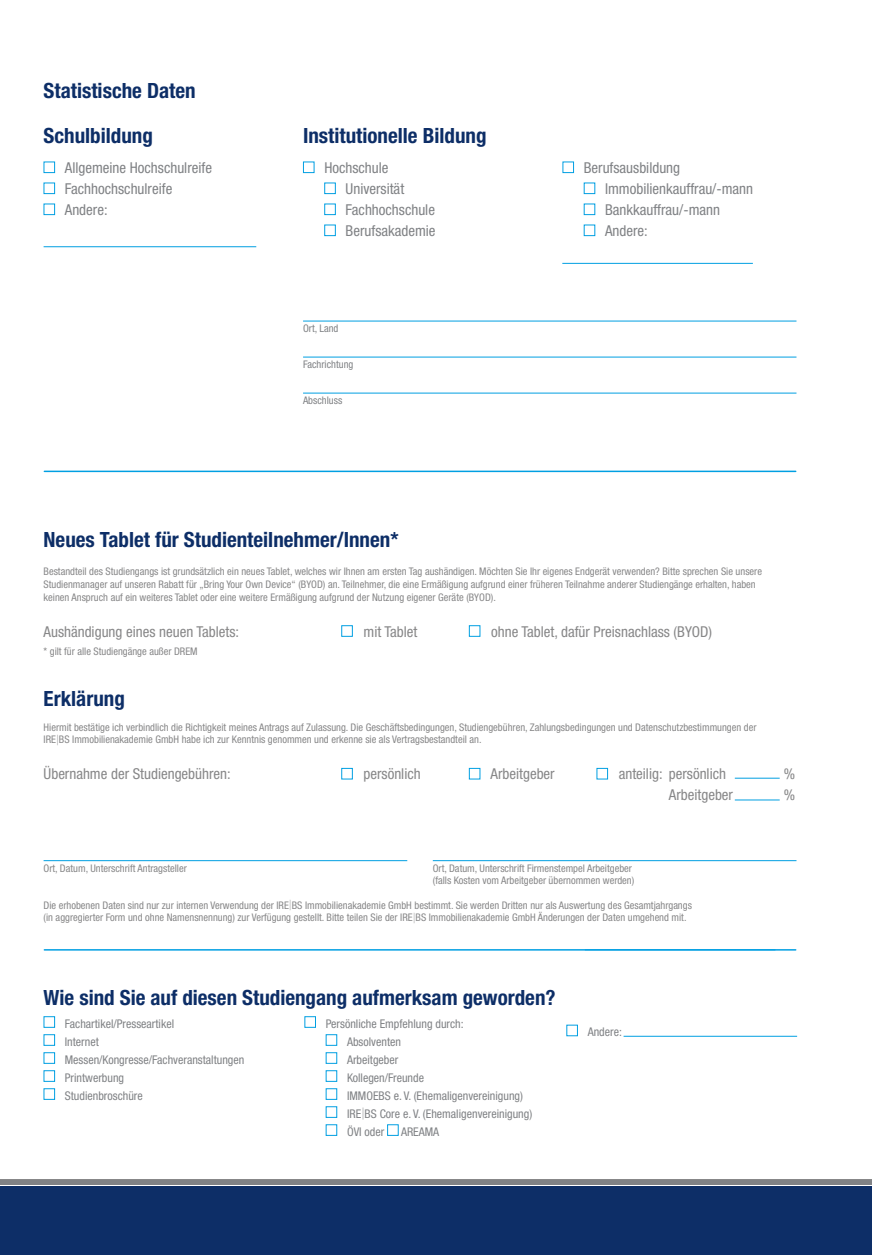
<style>
.page{position:relative;width:872px;height:1255px;background:#fff}
.page>*{position:absolute;margin:0;border:0;box-sizing:border-box;transform-origin:0 0}
.t1{font:700 condensed 21px "Helvetica Neue LT Pro";color:#0d2e67}
.t2{font:condensed 15px/21px "Helvetica Neue LT Std";color:#808285}
.t3{font:condensed 15px "Helvetica Neue LT Std";color:#878788}
.t4{font:condensed 12px/18px "Helvetica Neue LT Std";color:#808285}
.t5{font:condensed 10.5px/12.6px "Helvetica Neue LT Std";color:#878788}
.t6{font:condensed 10.5px "Helvetica Neue LT Std";color:#808285}
.s1{font-weight:100;font-stretch:normal}
</style>
<div class="page">
<hr style="left:0;top:1179px;width:872px;height:4px;background:#878788">
<div style="left:341px;top:625px;width:12px;height:11px;border:1px solid #009fe2"></div>
<div style="left:469px;top:625px;width:11px;height:11px;border:1px solid #009fe2"></div>
<hr style="left:44px;top:860px;width:363px;height:1px;background:#009fe2">
<hr style="left:433px;top:860px;width:363px;height:1px;background:#009fe2">
<hr style="left:735px;top:777px;width:44px;height:1px;background:#009fe2">
<hr style="left:735px;top:799px;width:44px;height:1px;background:#009fe2">
<div style="left:341px;top:768px;width:12px;height:11px;border:1px solid #009fe2"></div>
<div style="left:469px;top:768px;width:11px;height:11px;border:1px solid #009fe2"></div>
<div style="left:596px;top:768px;width:12px;height:11px;border:1px solid #009fe2"></div>
<div style="left:303px;top:162px;width:11px;height:11px;border:1px solid #009fe2"></div>
<div style="left:324px;top:183px;width:12px;height:11px;border:1px solid #009fe2"></div>
<div style="left:324px;top:204px;width:12px;height:11px;border:1px solid #009fe2"></div>
<div style="left:324px;top:225px;width:12px;height:11px;border:1px solid #009fe2"></div>
<div style="left:562px;top:162px;width:12px;height:11px;border:1px solid #009fe2"></div>
<div style="left:584px;top:183px;width:11px;height:11px;border:1px solid #009fe2"></div>
<div style="left:584px;top:204px;width:11px;height:11px;border:1px solid #009fe2"></div>
<div style="left:584px;top:225px;width:11px;height:11px;border:1px solid #009fe2"></div>
<div style="left:44px;top:162px;width:11px;height:11px;border:1px solid #009fe2"></div>
<div style="left:44px;top:183px;width:11px;height:11px;border:1px solid #009fe2"></div>
<div style="left:44px;top:204px;width:11px;height:11px;border:1px solid #009fe2"></div>
<hr style="left:44px;top:246px;width:212px;height:1px;background:#009fe2">
<hr style="left:562px;top:263px;width:191px;height:1px;background:#009fe2">
<hr style="left:303px;top:321px;width:493px;height:1px;background:#009fe2">
<hr style="left:303px;top:357px;width:493px;height:1px;background:#009fe2">
<hr style="left:303px;top:393px;width:493px;height:1px;background:#009fe2">
<div style="left:44px;top:1016px;width:11px;height:11px;border:1px solid #009fe2"></div>
<div style="left:44px;top:1034px;width:11px;height:11px;border:1px solid #009fe2"></div>
<div style="left:44px;top:1052px;width:11px;height:11px;border:1px solid #009fe2"></div>
<div style="left:44px;top:1070px;width:11px;height:11px;border:1px solid #009fe2"></div>
<div style="left:44px;top:1088px;width:11px;height:11px;border:1px solid #009fe2"></div>
<div style="left:304px;top:1016px;width:12px;height:11px;border:1px solid #009fe2"></div>
<div style="left:326px;top:1034px;width:11px;height:11px;border:1px solid #009fe2"></div>
<div style="left:326px;top:1052px;width:11px;height:11px;border:1px solid #009fe2"></div>
<div style="left:326px;top:1070px;width:11px;height:11px;border:1px solid #009fe2"></div>
<div style="left:387px;top:1124px;width:11px;height:11px;border:1px solid #009fe2"></div>
<hr style="left:44px;top:949px;width:751px;height:1px;background:#009fe2">
<hr style="left:44px;top:470px;width:751px;height:2px;background:#009fe2">
<hr style="left:623px;top:1035px;width:174px;height:1px;background:#009fe2">
<div style="left:566px;top:1024px;width:12px;height:12px;border:1px solid #009fe2"></div>
<hr style="left:0;top:1180px;width:872px;height:4px;background:#808285">
<div style="left:0;top:1186px;width:872px;height:68px;background:#0d2e67"></div>
<h1 class="t1" style="left:44px;top:78px;width:153px">Statistische Daten</h1>
<h1 class="t1" style="left:44px;top:123px;width:111px">Schulbildung</h1>
<h2 class="t2" style="left:65px;top:157px;width:149px">Allgemeine Hochschulreife<br>Fachhochschulreife<br>Andere:</h2>
<h1 class="t1" style="left:303px;top:123px;width:185px">Institutionelle Bildung</h1>
<h2 class="t2" style="left:345px;top:157px;width:91px;text-indent:-21px">Hochschule<br>Universität<br>Fachhochschule<br>Berufsakademie</h2>
<h2 class="t2" style="left:605px;top:157px;width:150px;text-indent:-21px">Berufsausbildung<br>Immobilienkauffrau/-mann<br>Bankkauffrau/-mann<br>Andere:</h2>
<p class="t6" style="left:303px;top:322px;width:37px">Ort, Land</p>
<p class="t6" style="left:303px;top:358px;width:52px">Fachrichtung</p>
<p class="t6" style="left:303px;top:394px;width:41px">Abschluss</p>
<h1 class="t1" style="left:44px;top:526px;width:356px">Neues Tablet für Studienteilnehmer/Innen*</h1>
<p class="t5" style="left:44px;top:565px;width:720px">Bestandteil des Studiengangs ist grundsätzlich ein neues Tablet, welches wir Ihnen am ersten Tag aushändigen. Möchten Sie Ihr eigenes Endgerät verwenden? Bitte sprechen Sie unsere<br>Studienmanager auf unseren Rabatt für „Bring Your Own Device“ (BYOD) an. Teilnehmer, die eine Ermäßigung aufgrund einer früheren Teilnahme anderer Studiengänge erhalten, haben keinen Anspruch auf ein weiteres Tablet oder eine weitere Ermäßigung aufgrund der Nutzung eigener Geräte (BYOD).</p>
<h2 class="t3" style="left:44px;top:622px;width:197px">Aushändigung eines neuen Tablets:</h2>
<h2 class="t3" style="left:363px;top:622px;width:55px">mit Tablet</h2>
<h2 class="t3" style="left:491px;top:622px;width:222px">ohne Tablet, dafür Preisnachlass (BYOD)</h2>
<p class="t5" style="left:44px;top:644px;width:155px">* gilt für alle Studiengänge außer DREM</p>
<h1 class="t1" style="left:44px;top:685px;width:83px">Erklärung</h1>
<p class="t5" style="left:44px;top:720px;width:714px">Hiermit bestätige ich verbindlich die Richtigkeit meines Antrags auf Zulassung. Die Geschäftsbedingungen, Studiengebühren, Zahlungsbedingungen und Datenschutzbestimmungen der<br>IRE<span class="s1">|</span>BS Immobilienakademie GmbH habe ich zur Kenntnis genommen und erkenne sie als Vertragsbestandteil an.</p>
<h2 class="t3" style="left:44px;top:765px;width:189px">Übernahme der Studiengebühren:</h2>
<h2 class="t3" style="left:363px;top:765px;width:59px">persönlich</h2>
<h2 class="t3" style="left:490px;top:765px;width:66px">Arbeitgeber</h2>
<h2 class="t3" style="left:619px;top:765px;width:109px">anteilig: persönlich</h2>
<h2 class="t3" style="left:783px;top:765px;width:13px">%</h2>
<h2 class="t3" style="left:669px;top:786px;width:66px">Arbeitgeber</h2>
<h2 class="t3" style="left:783px;top:786px;width:13px">%</h2>
<p class="t5" style="left:44px;top:861px;width:145px">Ort, Datum, Unterschrift Antragsteller</p>
<p class="t5" style="left:433px;top:861px;width:203px">Ort, Datum, Unterschrift Firmenstempel Arbeitgeber (falls Kosten vom Arbeitgeber übernommen werden)</p>
<p class="t5" style="left:44px;top:898px;width:650px">Die erhobenen Daten sind nur zur internen Verwendung der IRE<span class="s1">|</span>BS Immobilienakademie GmbH bestimmt. Sie werden Dritten nur als Auswertung des Gesamtjahrgangs (in aggregierter Form und ohne Namensnennung) zur Verfügung gestellt. Bitte teilen Sie der IRE<span class="s1">|</span>BS Immobilienakademie GmbH Änderungen der Daten umgehend mit.</p>
<h1 class="t1" style="left:44px;top:984px;width:513px">Wie sind Sie auf diesen Studiengang aufmerksam geworden?</h1>
<p class="t4" style="left:65px;top:1014px;width:181px">Fachartikel/Presseartikel<br>Internet<br>Messen/Kongresse/Fachveranstaltungen<br>Printwerbung<br>Studienbroschüre</p>
<p class="t4" style="left:347px;top:1014px;width:187px;text-indent:-21px">Persönliche Empfehlung durch:<br>Absolventen<br>Arbeitgeber<br>Kollegen/Freunde<br>IMMOEBS e. V. (Ehemaligenvereinigung)<br>IRE<span class="s1">|</span>BS Core e. V. (Ehemaligenvereinigung)<br>ÖVI oder</p>
<p class="t4" style="left:401px;top:1122px;width:40px">AREAMA</p>
<p class="t4" style="left:587px;top:1022px;width:36px">Andere:</p>
</div>
